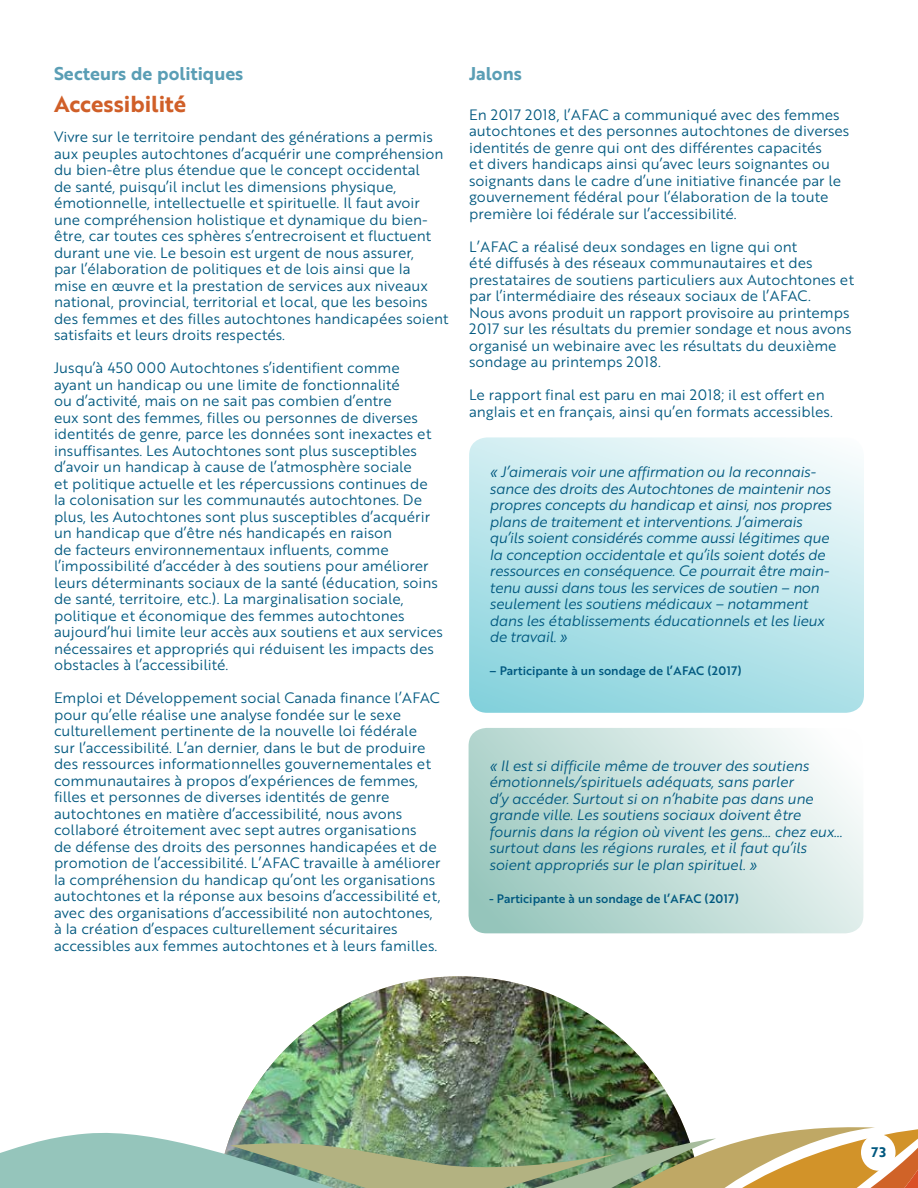
<style>
.page{position:relative;width:918px;height:1188px;background:#fff}
.page>*{position:absolute;margin:0;border:0;box-sizing:border-box;transform-origin:0 0}
.t1{font:22.5px "Brother 1816 Bold";color:#d05f28}
.t2{font:18px "Brother 1816 Bold";color:#5a9eb5}
.t3{font:14.7px/16.5px "Brother 1816 Book";color:#00587f}
.t4{font:14.7px/16.5px "Brother 1816 Book Italic";letter-spacing:-.02em;color:#00587f}
.t5{font:13.5px "Brother 1816 Bold";color:#00587f}
.t6{font:12px "Brother 1816 Medium";color:#00587f}
</style>
<div class="page">
<svg style="left:469px;top:437px;width:395px;height:276px;background:#bee6ec"></svg>
<svg style="left:469px;top:728px;width:394px;height:205px;background:#c8e1dc"></svg>
<img style="left:236px;top:976px;width:446px;height:145px">
<img style="left:233px;top:1121px;width:642px;height:7px">
<img style="left:0;top:1128px;width:918px;height:60px">
<div style="left:861px;top:1134px;width:35px;height:37px;background:#fff;border-radius:50%"></div>
<p class="t2" style="left:54px;top:60px;width:191px">Secteurs de politiques</p>
<h1 class="t1" style="left:54px;top:87px;width:134px">Accessibilité</h1>
<p class="t3" style="left:54px;top:128px;width:396px">Vivre sur le territoire pendant des générations a permis aux peuples autochtones d’acquérir une compréhension du bien-être plus étendue que le concept occidental<br>de santé, puisqu’il inclut les dimensions physique, émotionnelle, intellectuelle et spirituelle. Il faut avoir une compréhension holistique et dynamique du bien&shy;être, car toutes ces sphères s’entrecroisent et fluctuent durant une vie. Le besoin est urgent de nous assurer,<br>par l’élaboration de politiques et de lois ainsi que la<br>mise en œuvre et la prestation de services aux niveaux national, provincial, territorial et local, que les besoins des femmes et des filles autochtones handicapées soient satisfaits et leurs droits respectés.</p>
<p class="t3" style="left:54px;top:359px;width:390px">Jusqu’à 450 000 Autochtones s’identifient comme<br>ayant un handicap ou une limite de fonctionnalité<br>ou d’activité, mais on ne sait pas combien d’entre<br>eux sont des femmes, filles ou personnes de diverses identités de genre, parce les données sont inexactes et insuffisantes. Les Autochtones sont plus susceptibles d’avoir un handicap à cause de l’atmosphère sociale<br>et politique actuelle et les répercussions continues de la colonisation sur les communautés autochtones. De plus, les Autochtones sont plus susceptibles d’acquérir un handicap que d’être nés handicapés en raison<br>de facteurs environnementaux influents, comme l’impossibilité d’accéder à des soutiens pour améliorer leurs déterminants sociaux de la santé (éducation, soins de santé, territoire, etc.). La marginalisation sociale, politique et économique des femmes autochtones aujourd’hui limite leur accès aux soutiens et aux services nécessaires et appropriés qui réduisent les impacts des obstacles à l’accessibilité.</p>
<p class="t3" style="left:54px;top:689px;width:388px">Emploi et Développement social Canada finance l’AFAC pour qu’elle réalise une analyse fondée sur le sexe culturellement pertinente de la nouvelle loi fédérale sur l’accessibilité. L’an dernier, dans le but de produire des ressources informationnelles gouvernementales et communautaires à propos d’expériences de femmes, filles et personnes de diverses identités de genre autochtones en matière d’accessibilité, nous avons collaboré étroitement avec sept autres organisations<br>de défense des droits des personnes handicapées et de promotion de l’accessibilité. L’AFAC travaille à améliorer la compréhension du handicap qu’ont les organisations autochtones et la réponse aux besoins d’accessibilité et, avec des organisations d’accessibilité non autochtones, à la création d’espaces culturellement sécuritaires accessibles aux femmes autochtones et à leurs familles.</p>
<p class="t2" style="left:469px;top:60px;width:54px">Jalons</p>
<p class="t3" style="left:469px;top:106px;width:382px">En 2017 2018, l’AFAC a communiqué avec des femmes autochtones et des personnes autochtones de diverses identités de genre qui ont des différentes capacités<br>et divers handicaps ainsi qu’avec leurs soignantes ou soignants dans le cadre d’une initiative financée par le gouvernement fédéral pour l’élaboration de la toute première loi fédérale sur l’accessibilité.</p>
<p class="t3" style="left:469px;top:238px;width:387px">L’AFAC a réalisé deux sondages en ligne qui ont<br>été diffusés à des réseaux communautaires et des prestataires de soutiens particuliers aux Autochtones et par l’intermédiaire des réseaux sociaux de l’AFAC.<br>Nous avons produit un rapport provisoire au printemps 2017 sur les résultats du premier sondage et nous avons organisé un webinaire avec les résultats du deuxième sondage au printemps 2018.</p>
<p class="t3" style="left:469px;top:386px;width:365px">Le rapport final est paru en mai 2018; il est offert en anglais et en français, ainsi qu’en formats accessibles.</p>
<p class="t4" style="left:490px;top:463px;width:344px">« J’aimerais voir une affirmation ou la reconnais&shy;sance des droits des Autochtones de maintenir nos propres concepts du handicap et ainsi, nos propres plans de traitement et interventions. J’aimerais qu’ils soient considérés comme aussi légitimes que la conception occidentale et qu’ils soient dotés de ressources en conséquence. Ce pourrait être main&shy;tenu aussi dans tous les services de soutien – non seulement les soutiens médicaux – notamment dans les établissements éducationnels et les lieux de travail. »</p>
<p class="t6" style="left:490px;top:662px;width:254px">– Participante à un sondage de l’AFAC (2017)</p>
<p class="t4" style="left:489px;top:756px;width:355px">« Il est si difficile même de trouver des soutiens émotionnels/spirituels adéquats, sans parler<br>d’y accéder. Surtout si on n’habite pas dans une grande ville. Les soutiens sociaux doivent être fournis dans la région où vivent les gens… chez eux… surtout dans les régions rurales, et il faut qu’ils soient appropriés sur le plan spirituel. »</p>
<p class="t6" style="left:489px;top:889px;width:251px">- Participante à un sondage de l’AFAC (2017)</p>
<p class="t5" style="left:872px;top:1142px;width:16px">73</p>
</div>
